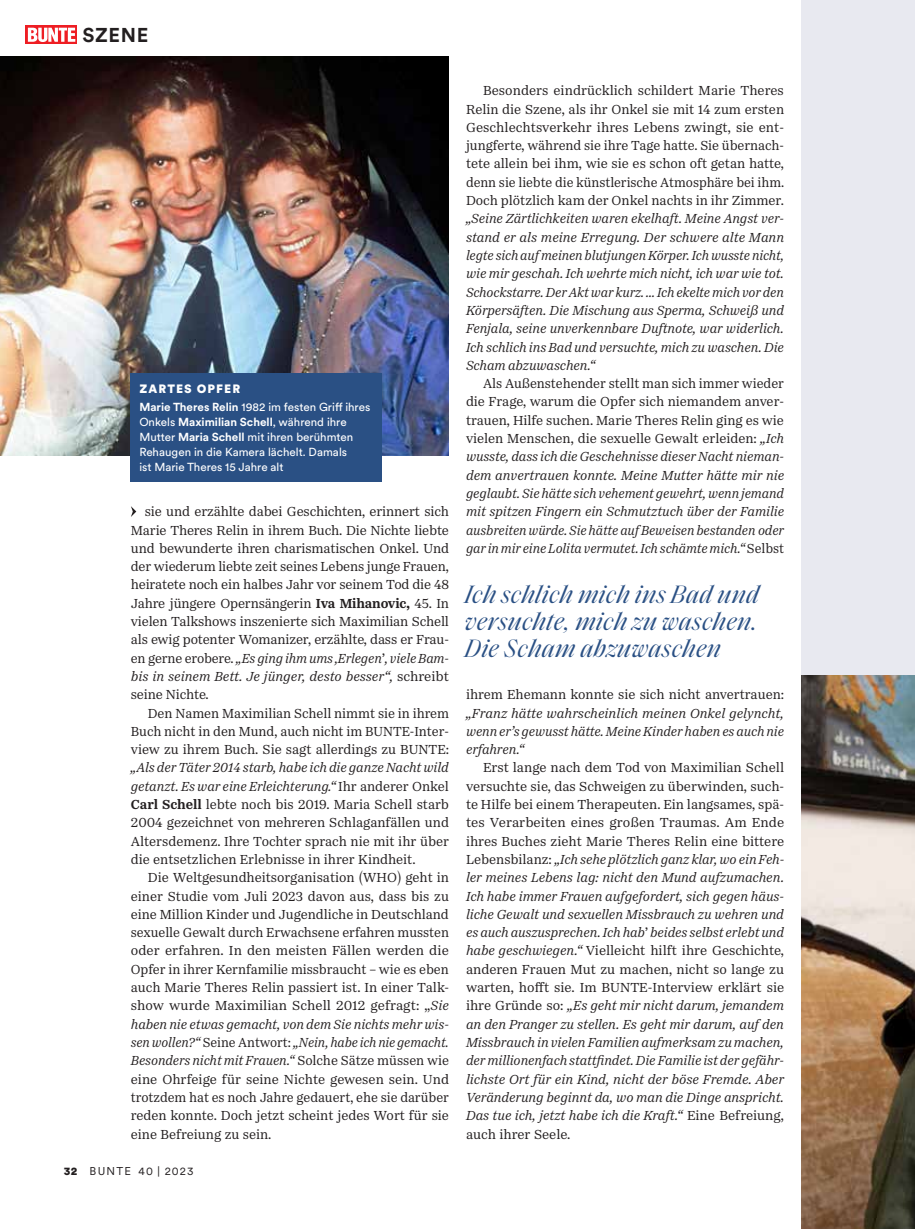
<style>
.page{position:relative;width:915px;height:1229px;background:#fff}
.page>*{position:absolute;margin:0;border:0;box-sizing:border-box;transform-origin:0 0}
.t1{font:italic 25.5px/27px "Saol Standard";letter-spacing:.01em;color:#2a5084;text-align:justify}
.t2{font:700 19.8px "Circular XX";letter-spacing:.025em;color:#231f20}
.t3{font:italic 13.5px/18.3px "Passenger Serif";letter-spacing:-.01em;color:#231f20;text-align:justify}
.t4{font:13.5px/18.3px "Passenger Serif";letter-spacing:-.005em;color:#231f20;text-align:justify}
.t5{font:900 12px "Circular XX";letter-spacing:.09em;color:#fff}
.t6{font:11.55px/15px "Circular XX";color:#fff}
.t7{font:11.25px "Circular XX";letter-spacing:.1em;color:#231f20}
.s1{font-weight:700}
.s2{font-style:italic}
.s3{font-family:"Circular XX"}
.s4{font-weight:900}
.s5{font-style:normal}
.s6{font-family:"Circular XX";font-style:normal}
</style>
<div class="page">
<div style="left:800px;top:0;width:114px;height:1175px;background:#e8e9f0"></div>
<img style="left:0;top:56px;width:449px;height:399px">
<img style="left:800px;top:675px;width:114px;height:554px">
<div style="left:26px;top:26px;width:51px;height:18px;background:linear-gradient(to right,#ee1d23,#ee1d23)"></div>
<svg style="left:28px;top:28px;width:47px;height:14px"></svg>
<div style="left:131px;top:373px;width:251px;height:108px;background:#2a5084"></div>
<svg style="left:131px;top:506px;width:5px;height:11px"></svg>
<h2 class="t2" style="left:83px;top:21px;width:67px">SZENE</h2>
<p class="t5" style="left:139px;top:380px;width:102px">ZARTES OPFER</p>
<p class="t6" style="left:139px;top:399px;width:232px"><span class="s1">Marie Theres Relin</span> 1982 im festen Griff ihres Onkels <span class="s1">Maximilian Schell</span>, während ihre Mutter <span class="s1">Maria Schell</span> mit ihren berühmten Rehaugen in die Kamera lächelt. Damals<br>ist Marie Theres 15 Jahre alt</p>
<p class="t4" style="left:131px;top:502px;width:319px;text-indent:14px">sie und erzählte dabei Geschichten, erinnert sich Marie Theres Relin in ihrem Buch. Die Nichte liebte und bewunderte ihren charismatischen Onkel. Und der wiederum liebte zeit seines Lebens junge Frauen, heiratete noch ein halbes Jahr vor seinem Tod die 48<br>Jahre jüngere Opernsängerin <span class="s1">Iva Mihanovic,</span> 45. In vielen Talkshows inszenierte sich Maximilian Schell als ewig potenter Womanizer, erzählte, dass er Frau&shy;en gerne erobere. <span class="s2">„Es ging ihm ums ,Erlegen</span><span class="s3">’</span><span class="s2">, viele Bam&shy;bis in seinem Bett. Je jünger, desto besser“,</span> schreibt seine Nichte.</p>
<p class="t4" style="left:131px;top:704px;width:320px;text-indent:17px">Den Namen Maximilian Schell nimmt sie in ihrem Buch nicht in den Mund, auch nicht im BUNTE-Inter&shy;view zu ihrem Buch. Sie sagt allerdings zu BUNTE:</p>
<p class="t4" style="left:131px;top:759px;width:319px"><span class="s2">„Als der Täter 2014 starb, habe ich die ganze Nacht wild getanzt. Es war eine Erleichterung.“</span> Ihr anderer Onkel <span class="s1">Carl Schell</span> lebte noch bis 2019. Maria Schell starb 2004 gezeichnet von mehreren Schlaganfällen und Altersdemenz. Ihre Tochter sprach nie mit ihr über die entsetzlichen Erlebnisse in ihrer Kindheit.</p>
<p class="t4" style="left:131px;top:868px;width:319px;text-indent:17px">Die Weltgesundheitsorganisation (WHO) geht in einer Studie vom Juli 2023 davon aus, dass bis zu eine Million Kinder und Jugendliche in Deutschland sexuelle Gewalt durch Erwachsene erfahren mussten oder erfahren. In den meisten Fällen werden die Opfer in ihrer Kernfamilie missbraucht – wie es eben auch Marie Theres Relin passiert ist. In einer Talk&shy;show wurde Maximilian Schell 2012 gefragt: „<span class="s2">Sie haben nie etwas gemacht, von dem Sie nichts mehr wis&shy;sen wollen?“</span> Seine Antwort: <span class="s2">„Nein, habe ich nie gemacht.<br>Besonders nicht mit Frauen.“</span> Solche Sätze müssen wie eine Ohrfeige für seine Nichte gewesen sein. Und trotzdem hat es noch Jahre gedauert, ehe sie darüber reden konnte. Doch jetzt scheint jedes Wort für sie eine Befreiung zu sein.</p>
<p class="t7" style="left:64px;top:1163px;width:131px"><span class="s4">32</span> BUNTE 40 | 2023</p>
<p class="t4" style="left:466px;top:81px;width:319px;text-indent:17px">Besonders eindrücklich schildert Marie Theres Relin die Szene, als ihr Onkel sie mit 14 zum ersten Geschlechtsverkehr ihres Lebens zwingt, sie ent&shy;jungferte, während sie ihre Tage hatte. Sie übernach&shy;tete allein bei ihm, wie sie es schon oft getan hatte, denn sie liebte die künstlerische Atmosphäre bei ihm.<br>Doch plötzlich kam der Onkel nachts in ihr Zimmer.</p>
<p class="t3" style="left:466px;top:210px;width:319px">„Seine Zärtlichkeiten waren ekelhaft. Meine Angst ver&shy;stand er als meine Erregung. Der schwere alte Mann legte sich auf meinen blutjungen Körper. Ich wusste nicht, wie mir geschah. Ich wehrte mich nicht, ich war wie tot.<br>Schockstarre. Der Akt war kurz. ... Ich ekelte mich vor den Körpersäften. Die Mischung aus Sperma, Schweiß und Fenjala, seine unverkennbare Duftnote, war widerlich.<br>Ich schlich ins Bad und versuchte, mich zu waschen. Die Scham abzuwaschen.“</p>
<p class="t3" style="left:466px;top:374px;width:319px;text-indent:17px"><span class="s5">Als Außenstehender stellt man sich immer wieder die Frage, warum die Opfer sich niemandem anver&shy;trauen, Hilfe suchen. Marie Theres Relin ging es wie vielen Menschen, die sexuelle Gewalt erleiden:</span> „Ich wusste, dass ich die Geschehnisse dieser Nacht nieman&shy;dem anvertrauen konnte. Meine Mutter hätte mir nie geglaubt. Sie hätte sich vehement gewehrt, wenn jemand mit spitzen Fingern ein Schmutztuch über der Familie ausbreiten würde. Sie hätte auf Beweisen bestanden oder gar in mir eine Lolita vermutet. Ich schämte mich.“ <span class="s5">Selbst</span></p>
<h1 class="t1" style="left:465px;top:579px;width:296px">Ich schlich mich ins Bad und versuchte, mich zu waschen.<br>Die Scham abzuwaschen</h1>
<p class="t4" style="left:466px;top:685px;width:319px">ihrem Ehemann konnte sie sich nicht anvertrauen:</p>
<p class="t3" style="left:466px;top:704px;width:319px">„Franz hätte wahrscheinlich meinen Onkel gelyncht, wenn er’s gewusst hätte. Meine Kinder haben es auch nie erfahren.“</p>
<p class="t3" style="left:466px;top:759px;width:319px;text-indent:17px"><span class="s5">Erst lange nach dem Tod von Maximilian Schell versuchte sie, das Schweigen zu überwinden, such&shy;te Hilfe bei einem Therapeuten. Ein langsames, spä&shy;tes Verarbeiten eines großen Traumas. Am Ende ihres Buches zieht Marie Theres Relin eine bittere Lebensbilanz:</span> „Ich sehe plötzlich ganz klar, wo ein Feh&shy;ler meines Lebens lag: nicht den Mund aufzumachen.<br>Ich habe immer Frauen aufgefordert, sich gegen häus&shy;liche Gewalt und sexuellen Missbrauch zu wehren und es auch auszusprechen. Ich hab<span class="s6">’</span> beides selbst erlebt und habe geschwiegen.“ <span class="s5">Vielleicht hilft ihre Geschichte, anderen Frauen Mut zu machen, nicht so lange zu warten, hofft sie. Im BUNTE-Interview erklärt sie ihre Gründe so:</span> „Es geht mir nicht darum, jemandem an den Pranger zu stellen. Es geht mir darum, auf den Missbrauch in vielen Familien aufmerksam zu machen, der millionenfach stattfindet. Die Familie ist der gefähr&shy;lichste Ort für ein Kind, nicht der böse Fremde. Aber Veränderung beginnt da, wo man die Dinge anspricht.<br>Das tue ich, jetzt habe ich die Kraft.“ <span class="s5">Eine Befreiung, auch ihrer Seele.</span></p>
</div>
